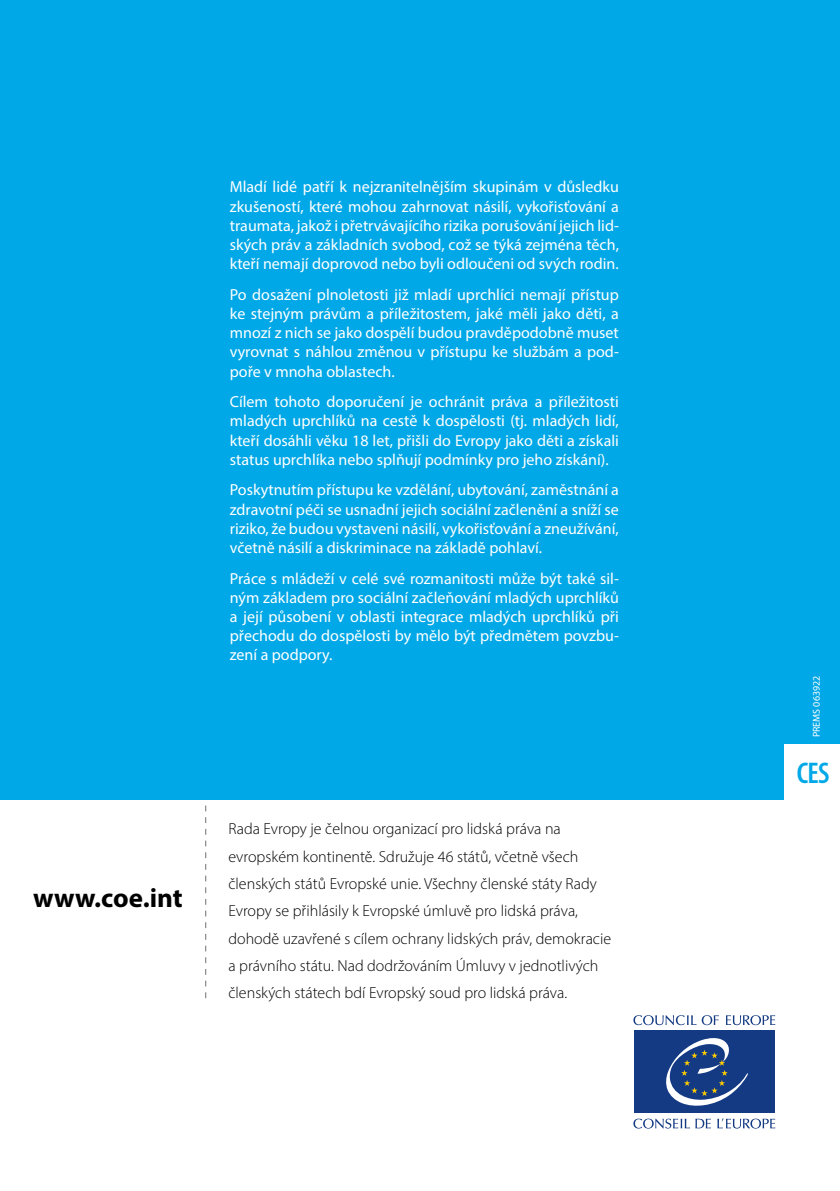
<style>
.page{position:relative;width:840px;height:1191px;background:#fff}
.page>*{position:absolute;margin:0;border:0;box-sizing:border-box;transform-origin:0 0}
.t1{font:600 condensed 30px "Myriad Pro";color:#00a8e7}
.t2{font:700 27px "Myriad Pro";color:#000}
.t3{font:16px/19.2px "Myriad Pro";color:#fff;text-align:justify}
.t4{font:300 16px/27.2px "Myriad Pro";color:#000}
.t5{font:10px "Myriad Pro";color:#fff}
</style>
<div class="page">
<div style="left:0;top:0;width:839px;height:799px;background:#00a8e7"></div>
<svg style="left:725px;top:1015px;width:49px;height:10px"></svg>
<svg style="left:633px;top:1015px;width:85px;height:10px"></svg>
<svg style="left:717px;top:1118px;width:57px;height:10px"></svg>
<svg style="left:695px;top:1118px;width:15px;height:10px"></svg>
<svg style="left:633px;top:1118px;width:56px;height:10px"></svg>
<div style="left:633px;top:1030px;width:141px;height:82px;background:#143a84"></div>
<svg style="left:666px;top:1038px;width:82px;height:68px"></svg>
<div style="left:784px;top:744px;width:55px;height:56px;background:#fff"></div>
<svg style="left:205px;top:805px;width:1px;height:193px"></svg>
<p class="t3" style="left:230px;top:177px;width:390px">Mladí lidé patří k nejzranitelnějším skupinám v důsledku zkušeností, které mohou zahrnovat násilí, vykořisťování a traumata, jakož i přetrvávajícího rizika porušování jejich lid&shy;ských práv a základních svobod, což se týká zejména těch, kteří nemají doprovod nebo byli odloučeni od svých rodin.</p>
<p class="t3" style="left:230px;top:285px;width:390px">Po dosažení plnoletosti již mladí uprchlíci nemají přístup ke stejným právům a příležitostem, jaké měli jako děti, a mnozí z nich se jako dospělí budou pravděpodobně muset vyrovnat s náhlou změnou v přístupu ke službám a pod&shy;poře v mnoha oblastech.</p>
<p class="t3" style="left:230px;top:392px;width:390px">Cílem tohoto doporučení je ochránit práva a příležitosti mladých uprchlíků na cestě k dospělosti (tj. mladých lidí, kteří dosáhli věku 18 let, přišli do Evropy jako děti a získali status uprchlíka nebo splňují podmínky pro jeho získání).</p>
<p class="t3" style="left:230px;top:480px;width:390px">Poskytnutím přístupu ke vzdělání, ubytování, zaměstnání a zdravotní péči se usnadní jejich sociální začlenění a sníží se riziko, že budou vystaveni násilí, vykořisťování a zneužívání, včetně násilí a diskriminace na základě pohlaví.</p>
<p class="t3" style="left:230px;top:568px;width:390px">Práce s mládeží v celé své rozmanitosti může být také sil&shy;ným základem pro sociální začleňování mladých uprchlíků a její působení v oblasti integrace mladých uprchlíků při přechodu do dospělosti by mělo být předmětem povzbu&shy;zení a podpory.</p>
<h2 class="t2" style="left:33px;top:880px;width:151px">www.coe.int</h2>
<p class="t4" style="left:228px;top:815px;width:384px">Rada Evropy je čelnou organizací pro lidská práva na evropském kontinentě. Sdružuje 46 států, včetně všech členských států Evropské unie. Všechny členské státy Rady Evropy se přihlásily k Evropské úmluvě pro lidská práva, dohodě uzavřené s cílem ochrany lidských práv, demokracie a právního státu. Nad dodržováním Úmluvy v jednotlivých členských státech bdí Evropský soud pro lidská práva.</p>
<p class="t5" style="left:809px;top:737px;width:63px;rotate:-90deg">PREMS 063922</p>
<h1 class="t1" style="left:796px;top:755px;width:34px">CES</h1>
</div>
